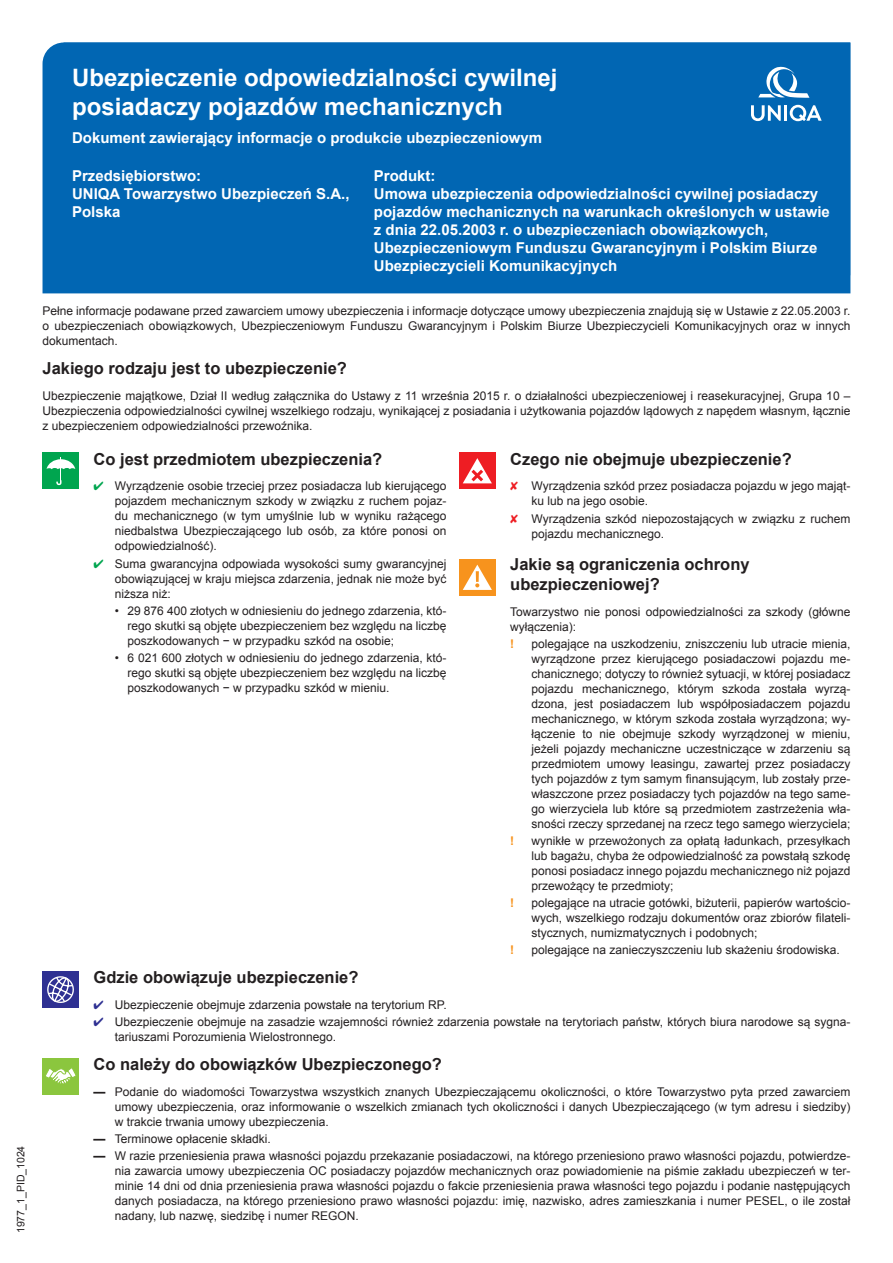
<style>
.page{position:relative;width:893px;height:1263px;background:#fff}
.page>*{position:absolute;margin:0;border:0;box-sizing:border-box;transform-origin:0 0}
.t1{font:700 24px/28.5px "Arial";color:#fff}
.t2{font:700 16.5px/19.5px "Arial";color:#231f20}
.t3{font:700 15px/18px "Arial";color:#fff}
.t4{font:12px/15px "Arial";color:#231f20;text-align:justify}
.t5{font:700 12px "Arial";color:#f7931d}
.t6{font:10.5px "Arial";color:#231f20}
.s1{color:#00a54f}
.s2{color:#ee1d23}
.s3{color:#2e3092}
.s4{font-weight:700}
</style>
<div class="page">
<div style="left:43px;top:453px;width:36px;height:36px;background:#00a54f"></div>
<svg style="left:47px;top:457px;width:28px;height:28px"></svg>
<div style="left:459px;top:453px;width:36px;height:36px;background:#ee1d23"></div>
<svg style="left:463px;top:458px;width:29px;height:25px"></svg>
<div style="left:459px;top:559px;width:36px;height:36px;background:#f7931d"></div>
<svg style="left:463px;top:565px;width:29px;height:25px"></svg>
<div style="left:43px;top:971px;width:36px;height:36px;background:#2e3092"></div>
<svg style="left:47px;top:976px;width:27px;height:27px"></svg>
<div style="left:43px;top:1058px;width:36px;height:36px;background:#8bc63e"></div>
<svg style="left:46px;top:1068px;width:30px;height:16px"></svg>
<div style="left:43px;top:43px;width:807px;height:250px;background:#0166b3"></div>
<div style="left:64px;top:43px;width:786px;height:232px;background:#0166b3"></div>
<div style="left:744px;top:51px;width:85px;height:85px;background:#0166b3"></div>
<svg style="left:751px;top:105px;width:30px;height:16px"></svg>
<hr style="left:784px;top:105px;width:3px;height:16px;background:#fff">
<svg style="left:790px;top:105px;width:32px;height:16px"></svg>
<svg style="left:758px;top:66px;width:51px;height:32px"></svg>
<p class="t6" style="left:14px;top:1233px;width:89px;rotate:-90deg">1977_1_PID_1024</p>
<h1 class="t1" style="left:72px;top:64px;width:487px">Ubezpieczenie odpowiedzialności cywilnej posiadaczy pojazdów mechanicznych</h1>
<p class="t3" style="left:72px;top:129px;width:472px">Dokument zawierający informacje o produkcie ubezpieczeniowym</p>
<p class="t3" style="left:72px;top:167px;width:279px">Przedsiębiorstwo:<br>UNIQA Towarzystwo Ubezpieczeń S.A.,<br>Polska</p>
<p class="t3" style="left:374px;top:167px;width:457px">Produkt:<br>Umowa ubezpieczenia odpowiedzialności cywilnej posiadaczy pojazdów mechanicznych na warunkach określonych w ustawie z dnia 22.05.2003 r. o ubezpieczeniach obowiązkowych, Ubezpieczeniowym Funduszu Gwarancyjnym i Polskim Biurze Ubezpieczycieli Komunikacyjnych</p>
<p class="t4" style="left:43px;top:303px;width:809px">Pełne informacje podawane przed zawarciem umowy ubezpieczenia i informacje dotyczące umowy ubezpieczenia znajdują się w Ustawie z 22.05.2003 r. o ubezpieczeniach obowiązkowych, Ubezpieczeniowym Funduszu Gwarancyjnym i Polskim Biurze Ubezpieczycieli Komunikacyjnych oraz w innych dokumentach.</p>
<h2 class="t2" style="left:43px;top:359px;width:306px">Jakiego rodzaju jest to ubezpieczenie?</h2>
<p class="t4" style="left:43px;top:388px;width:809px">Ubezpieczenie majątkowe, Dział II według załącznika do Ustawy z 11 września 2015 r. o działalności ubezpieczeniowej i reasekuracyjnej, Grupa 10 – Ubezpieczenia odpowiedzialności cywilnej wszelkiego rodzaju, wynikającej z posiadania i użytkowania pojazdów lądowych z napędem własnym, łącznie z ubezpieczeniem odpowiedzialności przewoźnika.</p>
<h2 class="t2" style="left:94px;top:450px;width:290px">Co jest przedmiotem ubezpieczenia?</h2>
<h2 class="t2" style="left:510px;top:450px;width:283px">Czego nie obejmuje ubezpieczenie?</h2>
<p class="t4" style="left:115px;top:479px;width:333px;text-indent:-21px"><span class="s1">✔</span> Wyrządzenie osobie trzeciej przez posiadacza lub kierującego pojazdem mechanicznym szkody w związku z ruchem pojaz&shy;du mechanicznego (w tym umyślnie lub w wyniku rażącego niedbalstwa Ubezpieczającego lub osób, za które ponosi on odpowiedzialność).</p>
<p class="t4" style="left:115px;top:556px;width:333px;text-indent:-21px"><span class="s1">✔</span> Suma gwarancyjna odpowiada wysokości sumy gwarancyjnej obowiązującej w kraju miejsca zdarzenia, jednak nie może być niższa niż:</p>
<p class="t4" style="left:128px;top:603px;width:320px;text-indent:-13px">• 29 876 400 złotych w odniesieniu do jednego zdarzenia, któ&shy;rego skutki są objęte ubezpieczeniem bez względu na liczbę poszkodowanych − w przypadku szkód na osobie;</p>
<p class="t4" style="left:128px;top:650px;width:320px;text-indent:-13px">• 6 021 600 złotych w odniesieniu do jednego zdarzenia, któ&shy;rego skutki są objęte ubezpieczeniem bez względu na liczbę poszkodowanych − w przypadku szkód w mieniu.</p>
<p class="t4" style="left:531px;top:479px;width:320px;text-indent:-21px"><span class="s2">✘</span> Wyrządzenia szkód przez posiadacza pojazdu w jego mająt&shy;ku lub na jego osobie.</p>
<p class="t4" style="left:531px;top:511px;width:320px;text-indent:-21px"><span class="s2">✘</span> Wyrządzenia szkód niepozostających w związku z ruchem pojazdu mechanicznego.</p>
<h2 class="t2" style="left:510px;top:555px;width:241px">Jakie są ograniczenia ochrony ubezpieczeniowej?</h2>
<p class="t4" style="left:510px;top:604px;width:342px">Towarzystwo nie ponosi odpowiedzialności za szkody (główne wyłączenia):</p>
<p class="t5" style="left:510px;top:635px;width:5px">!</p>
<p class="t4" style="left:531px;top:636px;width:320px">polegające na uszkodzeniu, zniszczeniu lub utracie mienia, wyrządzone przez kierującego posiadaczowi pojazdu me&shy;chanicznego; dotyczy to również sytuacji, w której posiadacz pojazdu mechanicznego, którym szkoda została wyrzą&shy;dzona, jest posiadaczem lub współposiadaczem pojazdu mechanicznego, w którym szkoda została wyrządzona; wy&shy;łączenie to nie obejmuje szkody wyrządzonej w mieniu, jeżeli pojazdy mechaniczne uczestniczące w zdarzeniu są przedmiotem umowy leasingu, zawartej przez posiadaczy tych pojazdów z tym samym finansującym, lub zostały prze&shy;właszczone przez posiadaczy tych pojazdów na tego same&shy;go wierzyciela lub które są przedmiotem zastrzeżenia wła&shy;sności rzeczy sprzedanej na rzecz tego samego wierzyciela;</p>
<p class="t5" style="left:510px;top:833px;width:5px">!</p>
<p class="t4" style="left:531px;top:833px;width:320px">wynikłe w przewożonych za opłatą ładunkach, przesyłkach lub bagażu, chyba że odpowiedzialność za powstałą szkodę ponosi posiadacz innego pojazdu mechanicznego niż pojazd przewożący te przedmioty;</p>
<p class="t5" style="left:510px;top:895px;width:5px">!</p>
<p class="t4" style="left:531px;top:895px;width:320px">polegające na utracie gotówki, biżuterii, papierów wartościo&shy;wych, wszelkiego rodzaju dokumentów oraz zbiorów filateli&shy;stycznych, numizmatycznych i podobnych;</p>
<p class="t5" style="left:510px;top:942px;width:5px">!</p>
<p class="t4" style="left:531px;top:942px;width:310px">polegające na zanieczyszczeniu lub skażeniu środowiska.</p>
<h2 class="t2" style="left:94px;top:968px;width:266px">Gdzie obowiązuje ubezpieczenie?</h2>
<p class="t4" style="left:94px;top:997px;width:355px"><span class="s3">✔</span> Ubezpieczenie obejmuje zdarzenia powstałe na terytorium RP.</p>
<p class="t4" style="left:115px;top:1014px;width:737px;text-indent:-21px"><span class="s3">✔</span> Ubezpieczenie obejmuje na zasadzie wzajemności również zdarzenia powstałe na terytoriach państw, których biura narodowe są sygna&shy;tariuszami Porozumienia Wielostronnego.</p>
<h2 class="t2" style="left:94px;top:1055px;width:350px">Co należy do obowiązków Ubezpieczonego?</h2>
<p class="t4" style="left:115px;top:1084px;width:737px;text-indent:-21px"><span class="s4">—</span> Podanie do wiadomości Towarzystwa wszystkich znanych Ubezpieczającemu okoliczności, o które Towarzystwo pyta przed zawarciem umowy ubezpieczenia, oraz informowanie o wszelkich zmianach tych okoliczności i danych Ubezpieczającego (w tym adresu i siedziby) w trakcie trwania umowy ubezpieczenia.</p>
<p class="t4" style="left:94px;top:1131px;width:179px"><span class="s4">—</span> Terminowe opłacenie składki.</p>
<p class="t4" style="left:115px;top:1148px;width:737px;text-indent:-21px"><span class="s4">—</span> W razie przeniesienia prawa własności pojazdu przekazanie posiadaczowi, na którego przeniesiono prawo własności pojazdu, potwierdze&shy;nia zawarcia umowy ubezpieczenia OC posiadaczy pojazdów mechanicznych oraz powiadomienie na piśmie zakładu ubezpieczeń w ter&shy;minie 14 dni od dnia przeniesienia prawa własności pojazdu o fakcie przeniesienia prawa własności tego pojazdu i podanie następujących danych posiadacza, na którego przeniesiono prawo własności pojazdu: imię, nazwisko, adres zamieszkania i numer PESEL, o ile został nadany, lub nazwę, siedzibę i numer REGON.</p>
</div>
